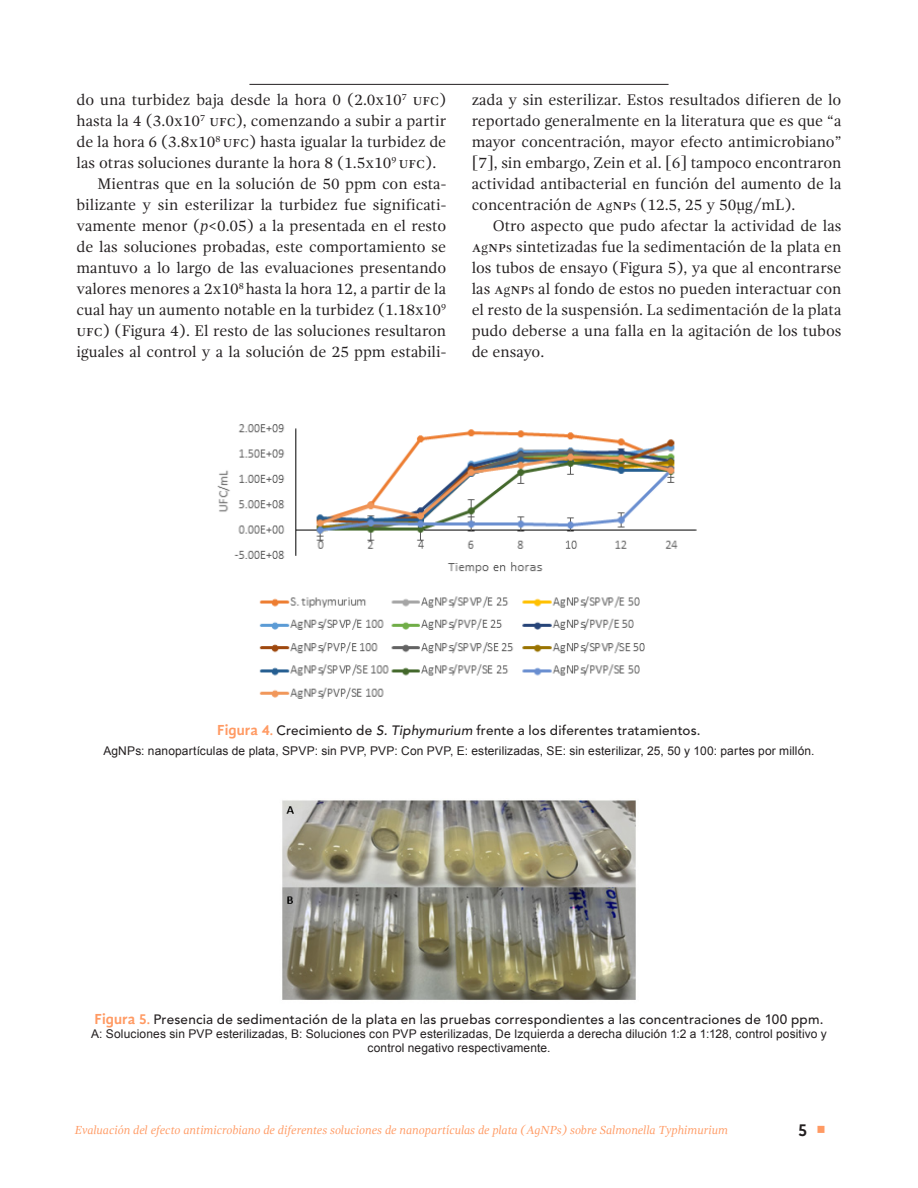
<style>
.page{position:relative;width:918px;height:1188px;background:#fff}
.page>*{position:absolute;margin:0;border:0;box-sizing:border-box;transform-origin:0 0}
.t1{font:700 18px "Gandhi Sans";color:#231f20}
.Básico_textos_-_sang{font:15.75px/21px "Gandhi Serif";color:#231f20;text-align:justify}
.Títulos_tablas{font:500 13.5px "Avenir LT Std";letter-spacing:.015em;color:#231f20}
.Pies_de_tabla{font:12px/14.4px "Arial";letter-spacing:.01em;color:#231f20;text-align:center}
.Pie_de_página_-_der{font:italic 12px "Gandhi Serif";color:#ff9a63}
.s1{font-style:italic}
.s2{font-size:13.5px}
.s3{font-family:"Gandhi Sans";font-weight:700;font-size:15px;color:#ff9a63}
.s4{font-family:"Gandhi Sans";font-weight:700;color:#ff9a63}
.s5{color:#ff9a63}
</style>
<div class="page">
<hr style="left:249px;top:84px;width:420px;height:1px;background:#231f20">
<img style="left:217px;top:424px;width:480px;height:275px">
<img style="left:282px;top:800px;width:354px;height:200px">
<p class="Básico_textos_-_sang" style="left:77px;top:89px;width:371px">do una turbidez baja desde la hora 0 (2.0x10<sup>7</sup> UFC) hasta la 4 (3.0x10<sup>7</sup> UFC), comenzando a subir a partir de la hora 6 (3.8x10<sup>8</sup> UFC) hasta igualar la turbidez de las otras soluciones durante la hora 8 (1.5x10<sup>9</sup> UFC).</p>
<p class="Básico_textos_-_sang" style="left:77px;top:173px;width:371px;text-indent:21px">Mientras que en la solución de 50 ppm con esta&shy;bilizante y sin esterilizar la turbidez fue significati&shy;vamente menor (<span class="s1">p</span>&lt;0.05) a la presentada en el resto de las soluciones probadas, este comportamiento se mantuvo a lo largo de las evaluaciones presentando valores menores a 2x10<sup>8</sup> hasta la hora 12, a partir de la cual hay un aumento notable en la turbidez (1.18x10<sup>9<br></sup>UFC) (Figura 4). El resto de las soluciones resultaron iguales al control y a la solución de 25 ppm estabili-</p>
<p class="Básico_textos_-_sang" style="left:472px;top:89px;width:371px">zada y sin esterilizar. Estos resultados difieren de lo reportado generalmente en la literatura que es que “a mayor concentración, mayor efecto antimicrobiano” [7], sin embargo, Zein et al. [6] tampoco encontraron actividad antibacterial en función del aumento de la concentración de A<span class="s2">g</span>NP<span class="s2">s</span> (12.5, 25 y 50µg/mL).</p>
<p class="Básico_textos_-_sang" style="left:472px;top:215px;width:371px;text-indent:21px">Otro aspecto que pudo afectar la actividad de las A<span class="s2">g</span>NP<span class="s2">s</span> sintetizadas fue la sedimentación de la plata en los tubos de ensayo (Figura 5), ya que al encontrarse las A<span class="s2">g</span>NP<span class="s2">s</span> al fondo de estos no pueden interactuar con el resto de la suspensión. La sedimentación de la plata pudo deberse a una falla en la agitación de los tubos de ensayo.</p>
<p class="Títulos_tablas" style="left:217px;top:722px;width:485px"><span class="s3">Figura 4</span><span class="s4">.</span> Crecimiento de <span class="s1">S. Tiphymurium</span> frente a los diferentes tratamientos.</p>
<p class="Pies_de_tabla" style="left:103px;top:743px;width:713px">AgNPs: nanopartículas de plata, SPVP: sin PVP, PVP: Con PVP, E: esterilizadas, SE: sin esterilizar, 25, 50 y 100: partes por millón.</p>
<p class="Títulos_tablas" style="left:94px;top:1011px;width:731px"><span class="s3">Figura 5</span><span class="s4">.</span> Presencia de sedimentación de la plata en las pruebas correspondientes a las concentraciones de 100 ppm.</p>
<p class="Pies_de_tabla" style="left:91px;top:1027px;width:737px">A: Soluciones sin PVP esterilizadas, B: Soluciones con PVP esterilizadas, De Izquierda a derecha dilución 1:2 a 1:128, control positivo y control negativo respectivamente.</p>
<p class="Pie_de_página_-_der" style="left:75px;top:1124px;width:655px">Evaluación del efecto antimicrobiano de diferentes soluciones de nanopartículas de plata (AgNPs) sobre Salmonella Typhimurium</p>
<p class="t1" style="left:798px;top:1120px;width:30px">5 <span class="s5">○</span></p>
</div>
